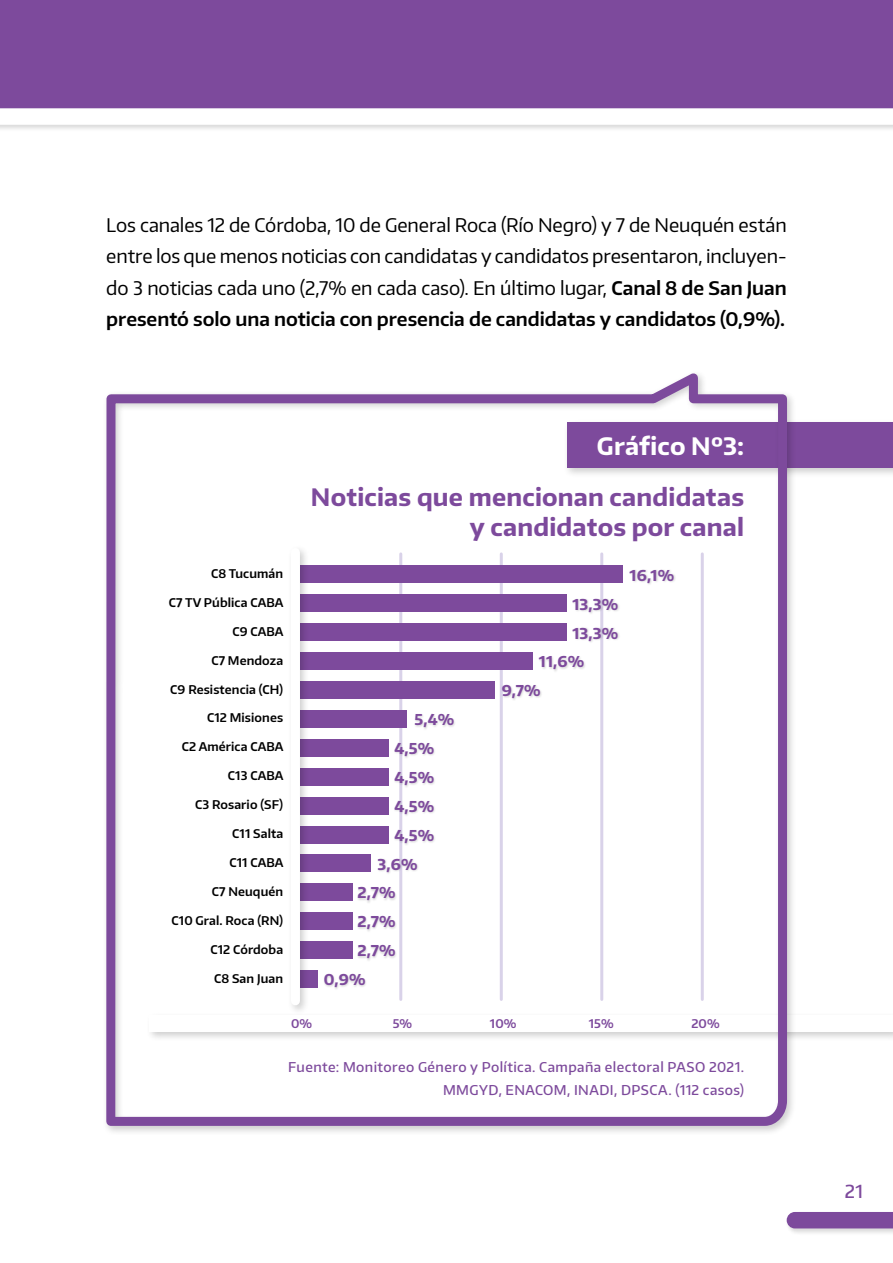
<style>
.page{position:relative;width:893px;height:1263px;background:#fff}
.page>*{position:absolute;margin:0;border:0;box-sizing:border-box;transform-origin:0 0}
.t1{font:700 24px/30px "Encode Sans";letter-spacing:.01em;color:#7d4a9c;text-align:right}
.t2{font:700 24px "Encode Sans";letter-spacing:.01em;color:#fff}
.t3{font:18.75px/31.5px "Encode Sans";letter-spacing:-.005em;color:#000;text-align:justify}
.t4{font:500 18px "Encode Sans";color:#7d4a9c}
.t5{font:700 15px "Encode Sans";letter-spacing:.01em;color:#7d4a9c}
.t6{font:500 13.5px/22.5px "Encode Sans";letter-spacing:.03em;color:#7d4a9c;text-align:right}
.t7{font:600 12px "Encode Sans";letter-spacing:.01em;color:#000}
.t8{font:600 12px "Encode Sans";color:#7d4a9c}
.s1{font-weight:600}
</style>
<div class="page">
<div style="left:0;top:0;width:893px;height:115px;background:#7d4a9c"></div>
<div style="left:0;top:107px;width:893px;height:25px;background:#000;opacity:.15"></div>
<svg style="left:0;top:108px;width:893px;height:17px"></svg>
<div style="left:786px;top:1211px;width:107px;height:25px;background:#000;opacity:.15"></div>
<div style="left:787px;top:1212px;width:106px;height:16px;background:#7d4a9c"></div>
<div style="left:563px;top:419px;width:330px;height:59px;background:#000;opacity:.2"></div>
<div style="left:567px;top:423px;width:326px;height:45px;background:#7d4a9c"></div>
<div style="left:145px;top:1011px;width:748px;height:31px;background:#000;opacity:.2"></div>
<div style="left:150px;top:1015px;width:743px;height:17px;background:#fff"></div>
<svg style="left:106px;top:373px;width:685px;height:757px"></svg>
<hr style="left:399px;top:554px;width:3px;height:445px;background:#d9d2e9">
<hr style="left:500px;top:554px;width:3px;height:445px;background:#d9d2e9">
<hr style="left:600px;top:554px;width:3px;height:445px;background:#d9d2e9">
<hr style="left:701px;top:554px;width:3px;height:445px;background:#d9d2e9">
<div style="left:300px;top:565px;width:322px;height:18px;background:#7d4a9c"></div>
<div style="left:300px;top:594px;width:266px;height:18px;background:#7d4a9c"></div>
<div style="left:300px;top:623px;width:266px;height:18px;background:#7d4a9c"></div>
<div style="left:300px;top:652px;width:232px;height:18px;background:#7d4a9c"></div>
<div style="left:300px;top:681px;width:194px;height:18px;background:#7d4a9c"></div>
<div style="left:300px;top:710px;width:107px;height:18px;background:#7d4a9c"></div>
<div style="left:300px;top:739px;width:89px;height:18px;background:#7d4a9c"></div>
<div style="left:300px;top:768px;width:89px;height:18px;background:#7d4a9c"></div>
<div style="left:300px;top:797px;width:89px;height:17px;background:#7d4a9c"></div>
<div style="left:300px;top:825px;width:89px;height:18px;background:#7d4a9c"></div>
<div style="left:300px;top:854px;width:71px;height:18px;background:#7d4a9c"></div>
<div style="left:300px;top:883px;width:53px;height:18px;background:#7d4a9c"></div>
<div style="left:300px;top:912px;width:53px;height:18px;background:#7d4a9c"></div>
<div style="left:300px;top:941px;width:53px;height:18px;background:#7d4a9c"></div>
<div style="left:300px;top:970px;width:18px;height:18px;background:#7d4a9c"></div>
<div style="left:287px;top:544px;width:23px;height:471px;background:#000;opacity:.2"></div>
<div style="left:291px;top:552px;width:9px;height:449px;background:#fff"></div>
<div style="left:323px;top:569px;width:353px;height:421px;background:#000;opacity:.15"></div>
<p class="t3" style="left:106px;top:209px;width:682px">Los canales 12 de Córdoba, 10 de General Roca (Río Negro) y 7 de Neuquén están entre los que menos noticias con candidatas y candidatos presentaron, incluyen&shy;do 3 noticias cada uno (2,7% en cada caso). En último lugar, <span class="s1">Canal 8 de San Juan presentó solo una noticia con presencia de candidatas y candidatos (0,9%).</span></p>
<p class="t7" style="left:211px;top:565px;width:74px">C8 Tucumán</p>
<p class="t7" style="left:169px;top:594px;width:116px">C7 TV Pública CABA</p>
<p class="t7" style="left:232px;top:623px;width:53px">C9 CABA</p>
<p class="t7" style="left:211px;top:652px;width:73px">C7 Mendoza</p>
<p class="t7" style="left:170px;top:681px;width:114px">C9 Resistencia (CH)</p>
<p class="t7" style="left:207px;top:710px;width:78px">C12 Misiones</p>
<p class="t7" style="left:182px;top:739px;width:103px">C2 América CABA</p>
<p class="t7" style="left:228px;top:768px;width:57px">C13 CABA</p>
<p class="t7" style="left:195px;top:797px;width:90px">C3 Rosario (SF)</p>
<p class="t7" style="left:232px;top:826px;width:52px">C11 Salta</p>
<p class="t7" style="left:229px;top:855px;width:56px">C11 CABA</p>
<p class="t7" style="left:212px;top:884px;width:73px">C7 Neuquén</p>
<p class="t7" style="left:172px;top:913px;width:113px">C10 Gral. Roca (RN)</p>
<p class="t7" style="left:210px;top:942px;width:74px">C12 Córdoba</p>
<p class="t7" style="left:214px;top:971px;width:71px">C8 San Juan</p>
<p class="t2" style="left:597px;top:430px;width:149px">Gráfico Nº3:</p>
<p class="t1" style="left:311px;top:481px;width:435px">Noticias que mencionan candidatas y candidatos por canal</p>
<p class="t5" style="left:415px;top:710px;width:41px">5,4%</p>
<p class="t5" style="left:394px;top:739px;width:41px">4,5%</p>
<p class="t5" style="left:394px;top:767px;width:41px">4,5%</p>
<p class="t5" style="left:394px;top:796px;width:41px">4,5%</p>
<p class="t5" style="left:394px;top:825px;width:41px">4,5%</p>
<p class="t5" style="left:378px;top:854px;width:41px">3,6%</p>
<p class="t5" style="left:357px;top:883px;width:40px">2,7%</p>
<p class="t5" style="left:357px;top:912px;width:40px">2,7%</p>
<p class="t5" style="left:357px;top:941px;width:40px">2,7%</p>
<p class="t5" style="left:324px;top:970px;width:43px">0,9%</p>
<p class="t5" style="left:572px;top:594px;width:47px">13,3%</p>
<p class="t5" style="left:572px;top:623px;width:47px">13,3%</p>
<p class="t5" style="left:539px;top:652px;width:47px">11,6%</p>
<p class="t5" style="left:502px;top:681px;width:40px">9,7%</p>
<p class="t5" style="left:630px;top:565px;width:46px">16,1%</p>
<p class="t8" style="left:291px;top:1015px;width:23px">0%</p>
<p class="t8" style="left:393px;top:1015px;width:21px">5%</p>
<p class="t8" style="left:490px;top:1015px;width:28px">10%</p>
<p class="t8" style="left:589px;top:1015px;width:26px">15%</p>
<p class="t8" style="left:691px;top:1015px;width:30px">20%</p>
<p class="t6" style="left:288px;top:1055px;width:457px">Fuente: Monitoreo Género y Política. Campaña electoral PASO 2021.<br>MMGYD, ENACOM, INADI, DPSCA. (112 casos)</p>
<p class="t4" style="left:845px;top:1180px;width:20px">21</p>
</div>
